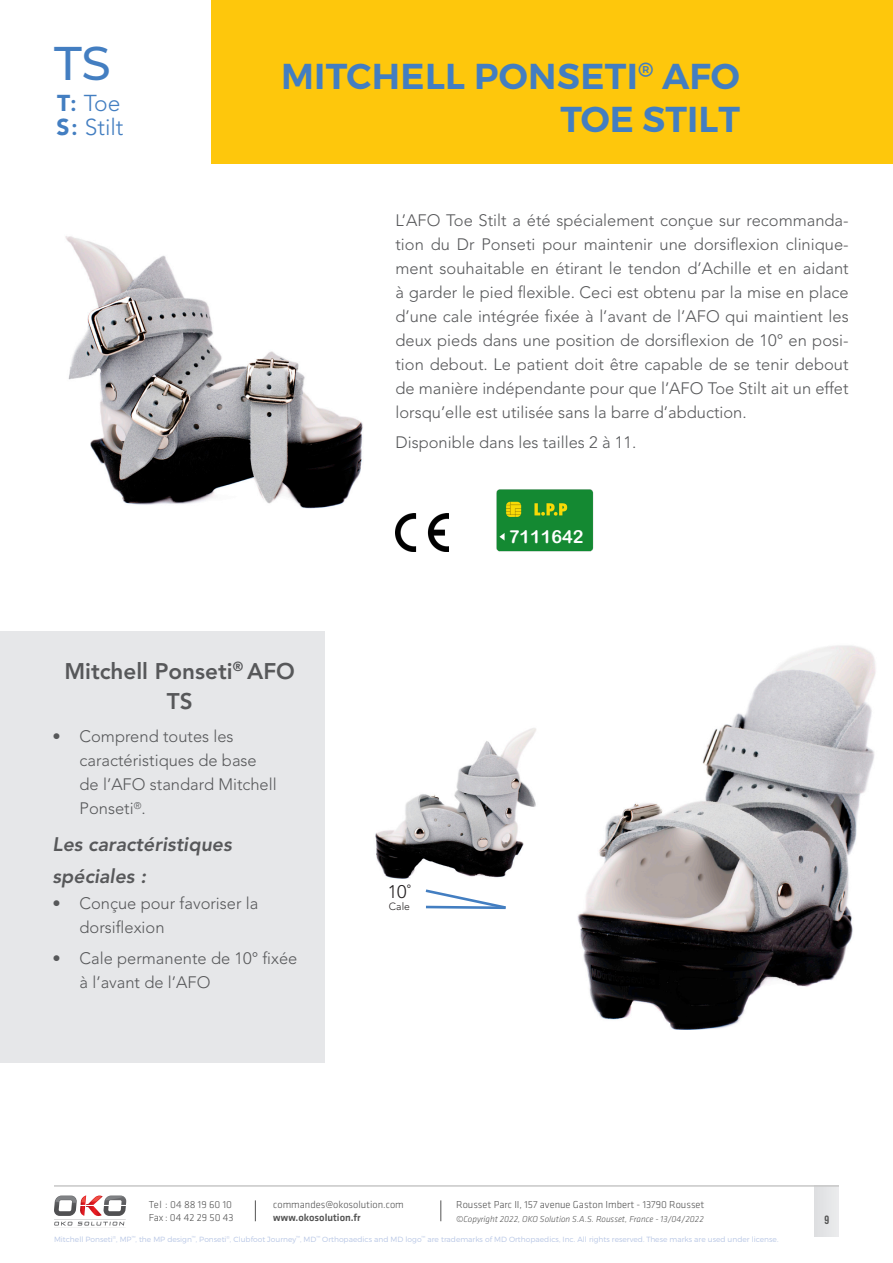
<style>
.page{position:relative;width:893px;height:1263px;background:#fff}
.page>*{position:absolute;margin:0;border:0;box-sizing:border-box;transform-origin:0 0}
.t1{font:500 47.4px "Montserrat";color:#437ec1}
.t2{font:600 36px "Montserrat";letter-spacing:.01em;color:#437ec1}
.t3{font:300 22.8px "Avenir LT Std";color:#437ec1}
.catalog_heading_whit{font:800 22.5px/30px "Avenir LT Std";color:#57585a;text-align:center}
.catalog_heading_whit-2{font:italic 800 19.5px "Avenir LT Std";color:#57585a}
.t4{font:300 18.15px "Avenir LT Std";color:#231f20}
.catalog_copy_white{font:18px "Arial Rounded MT Bold";color:#fff}
.Catalog_Copy{font:300 16.5px/24px "Avenir LT Std";color:#57585a}
.t5{font:700 12px "Bebas Neue";color:#535353}
.t6{font:300 10.5px/12.6px "Klavika";color:#535353}
.t7{font:500 10.5px "Klavika";color:#535353}
.t8{font:300 10.35px "Avenir LT Std";color:#231f20}
.t9{font:italic 300 9px "Klavika";color:#535353}
.t10{font:300 7.5px "Montserrat";color:#b7c6e5}
.s1{font-weight:900}
.s2{font-weight:800}
</style>
<div class="page">
<div style="left:0;top:0;width:893px;height:163px;background:#fec70c"></div>
<div style="left:0;top:631px;width:325px;height:431px;background:#e6e7e9"></div>
<div style="left:814px;top:1185px;width:25px;height:52px;background:#e4e5e7"></div>
<hr style="left:54px;top:1185px;width:785px;height:2px;background:#c7c7c7">
<svg style="left:54px;top:1222px;width:18px;height:3px"></svg>
<svg style="left:78px;top:1222px;width:46px;height:3px"></svg>
<hr style="left:54px;top:1219px;width:72px;height:1px;background:#57585a">
<svg style="left:54px;top:1195px;width:72px;height:21px"></svg>
<svg style="left:255px;top:1200px;width:1px;height:21px"></svg>
<svg style="left:440px;top:1200px;width:1px;height:21px"></svg>
<div style="left:0;top:0;width:211px;height:165px;background:#fff"></div>
<img style="left:375px;top:728px;width:161px;height:151px">
<svg style="left:425px;top:889px;width:81px;height:21px"></svg>
<img style="left:577px;top:645px;width:299px;height:385px">
<img style="left:65px;top:236px;width:298px;height:273px">
<img style="left:395px;top:513px;width:54px;height:38px">
<img style="left:496px;top:489px;width:98px;height:63px">
<p class="t1" style="left:54px;top:30px;width:58px">TS</p>
<p class="t3" style="left:57px;top:90px;width:65px"><span class="s1">T</span><span class="s2">:</span> Toe</p>
<p class="t3" style="left:57px;top:114px;width:69px"><span class="s1">S</span> <span class="s2">:</span> Stilt</p>
<p class="t2" style="left:281px;top:54px;width:460px">MITCHELL PONSETI<sup>®</sup> AFO</p>
<p class="t2" style="left:561px;top:97px;width:181px">TOE STILT</p>
<p class="Catalog_Copy" style="left:395px;top:208px;width:455px;text-align:justify">L’AFO Toe Stilt a été spécialement conçue sur recommanda&shy;tion du Dr Ponseti pour maintenir une dorsiflexion clinique&shy;ment souhaitable en étirant le tendon d’Achille et en aidant à garder le pied flexible. Ceci est obtenu par la mise en place d’une cale intégrée fixée à l’avant de l’AFO qui maintient les deux pieds dans une position de dorsiflexion de 10° en posi&shy;tion debout. Le patient doit être capable de se tenir debout de manière indépendante pour que l’AFO Toe Stilt ait un effet lorsqu’elle est utilisée sans la barre d’abduction.</p>
<p class="Catalog_Copy" style="left:395px;top:431px;width:242px">Disponible dans les tailles 2 à 11.</p>
<p class="catalog_copy_white" style="left:509px;top:526px;width:76px">7111642</p>
<p class="catalog_heading_whit" style="left:64px;top:656px;width:232px">Mitchell Ponseti<sup>®</sup> AFO<br>TS</p>
<p class="Catalog_Copy" style="left:80px;top:724px;width:199px;text-indent:-27px">• Comprend toutes les caractéristiques de base de l’AFO standard Mitchell<br>Ponseti<sup>®</sup>.</p>
<p class="catalog_heading_whit-2" style="left:53px;top:832px;width:181px">Les caractéristiques</p>
<p class="catalog_heading_whit-2" style="left:53px;top:864px;width:95px">spéciales :</p>
<p class="Catalog_Copy" style="left:80px;top:891px;width:180px;text-indent:-27px">• Conçue pour favoriser la dorsiflexion</p>
<p class="Catalog_Copy" style="left:80px;top:946px;width:219px;text-indent:-27px">• Cale permanente de 10° fixée à l’avant de l’AFO</p>
<p class="t4" style="left:388px;top:881px;width:25px">10˚</p>
<p class="t8" style="left:389px;top:900px;width:22px">Cale</p>
<p class="t6" style="left:149px;top:1198px;width:87px">Tel : 04 88 19 60 10<br>Fax : 04 42 29 50 43</p>
<p class="t6" style="left:273px;top:1198px;width:132px">commandes@okosolution.com</p>
<p class="t7" style="left:273px;top:1210px;width:89px">www.okosolution.fr</p>
<p class="t6" style="left:456px;top:1198px;width:250px">Rousset Parc II, 157 avenue Gaston Imbert - 13790 Rousset</p>
<p class="t9" style="left:456px;top:1214px;width:249px">©Copyright 2022, OKO Solution S.A.S. Rousset, France - 13/04/2022</p>
<p class="t10" style="left:54px;top:1234px;width:726px">Mitchell Ponseti<sup>®</sup>, MP<sup>™</sup>, the MP design<sup>™</sup>, Ponseti<sup>®</sup>, Clubfoot Journey<sup>™</sup>, MD<sup>™</sup> Orthopaedics and MD logo<sup>™</sup> are trademarks of MD Orthopaedics, Inc. All rights reserved. These marks are used under license.</p>
<p class="t5" style="left:824px;top:1213px;width:6px">9</p>
</div>
